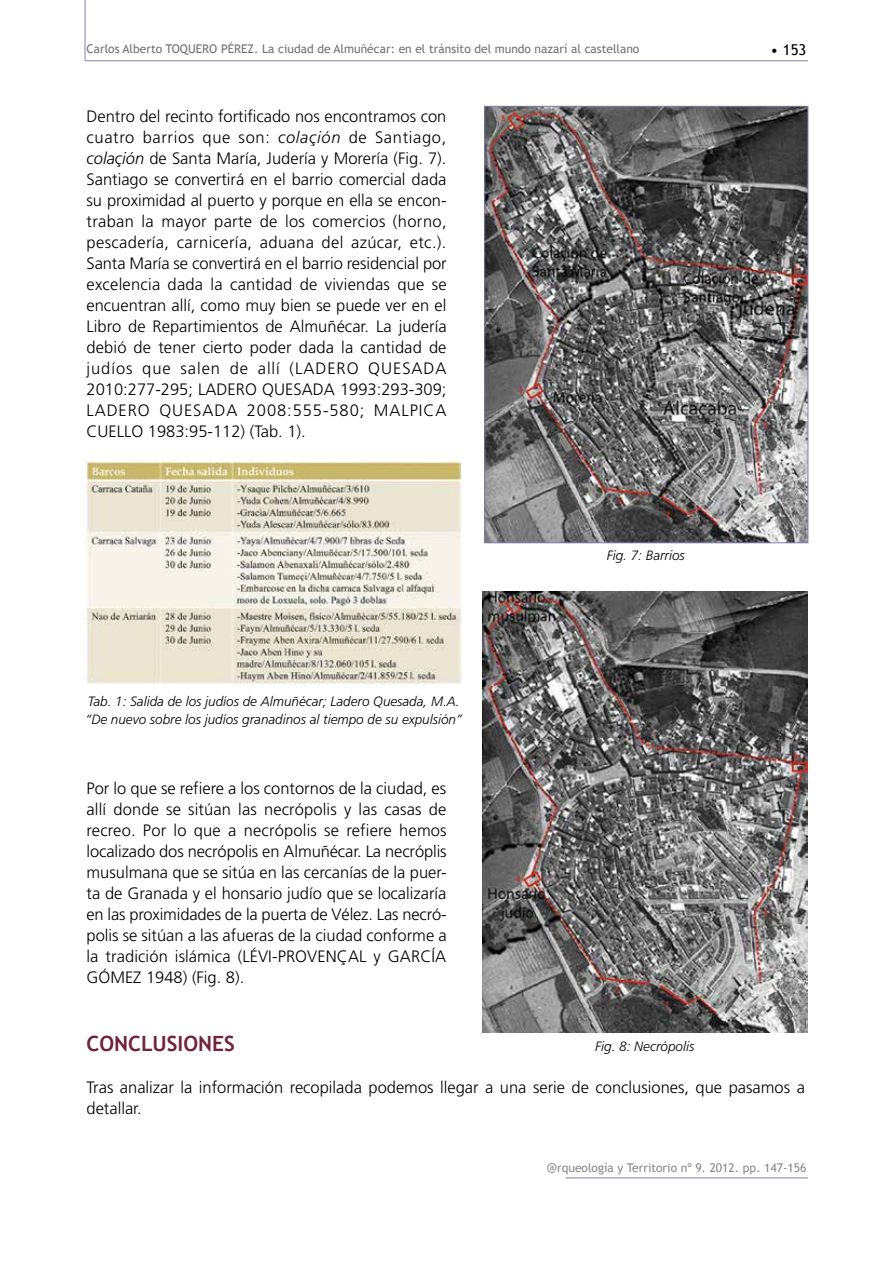
<style>
.page{position:relative;width:893px;height:1263px;background:#fff}
.page>*{position:absolute;margin:0;border:0;box-sizing:border-box;transform-origin:0 0}
.t1{font:700 21px "Trebuchet MS";color:#712437}
.t2{font:300 16.5px/21px "Frutiger";color:#000;text-align:justify}
.t3{font:15px "Trebuchet MS";color:#000}
.t4{font:italic 300 13.5px/18px "Frutiger";color:#000}
.t5{font:12px "Trebuchet MS";color:#707172}
.t6{font:12px "Trebuchet MS";color:#87888a}
.s1{font-style:italic}
.s2{font-size:13.5px}
</style>
<div class="page">
<hr style="left:85px;top:61px;width:723px;height:1px;background:#8180b0">
<hr style="left:566px;top:1178px;width:242px;height:1px;background:#8180b0">
<hr style="left:85px;top:0;width:1px;height:61px;background:#8180b0">
<img style="left:486px;top:108px;width:320px;height:433px">
<div style="left:484px;top:106px;width:324px;height:437px;border:1px solid #8180b0"></div>
<img style="left:85px;top:460px;width:376px;height:225px">
<img style="left:482px;top:591px;width:326px;height:441px">
<p class="t5" style="left:87px;top:42px;width:554px">Carlos Alberto TOQUERO PÉREZ. La ciudad de Almuñécar: en el tránsito del mundo nazarí al castellano</p>
<p class="t3" style="left:770px;top:41px;width:37px">• 153</p>
<p class="t2" style="left:87px;top:106px;width:362px">Dentro del recinto fortificado nos encontramos con cuatro barrios que son: <span class="s1">colaçión</span> de Santiago, <span class="s1">colaçión</span> de Santa María, Judería y Morería (Fig. 7).<br>Santiago se convertirá en el barrio comercial dada su proximidad al puerto y porque en ella se encon&shy;traban la mayor parte de los comercios (horno, pescadería, carnicería, aduana del azúcar, etc.).<br>Santa María se convertirá en el barrio residencial por excelencia dada la cantidad de viviendas que se encuentran allí, como muy bien se puede ver en el Libro de Repartimientos de Almuñécar. La judería debió de tener cierto poder dada la cantidad de judíos que salen de allí (LADERO QUESADA 2010:277-295; LADERO QUESADA 1993:293-309; LADERO QUESADA 2008:555-580; MALPICA CUELLO 1983:95-112) (Tab. 1).</p>
<p class="t4" style="left:85px;top:692px;width:378px">Tab. 1: Salida de los judíos de Almuñécar; Ladero Quesada, M.A. “De nuevo sobre los judíos granadinos al tiempo de su expulsión”</p>
<p class="t2" style="left:87px;top:778px;width:362px">Por lo que se refiere a los contornos de la ciudad, es allí donde se sitúan las necrópolis y las casas de recreo. Por lo que a necrópolis se refiere hemos localizado dos necrópolis en Almuñécar. La necróplis musulmana que se sitúa en las cercanías de la puer&shy;ta de Granada y el honsario judío que se localizaría en las proximidades de la puerta de Vélez. Las necró&shy;polis se sitúan a las afueras de la ciudad conforme a la tradición islámica (LÉVI-PROVENÇAL y GARCÍA GÓMEZ 1948) (Fig. 8).</p>
<p class="t4" style="left:607px;top:546px;width:80px">Fig. 7: Barrios</p>
<p class="t1" style="left:87px;top:1030px;width:150px">CONCLUSIONES</p>
<p class="t2" style="left:87px;top:1076px;width:720px">Tras analizar la información recopilada podemos llegar a una serie de conclusiones, que pasamos a detallar.</p>
<p class="t4" style="left:595px;top:1038px;width:101px">Fig. 8: Necrópolis</p>
<p class="t6" style="left:547px;top:1160px;width:261px"><span class="s2">@</span>rqueología y Territorio nº 9. 2012. pp. 147-156</p>
</div>
